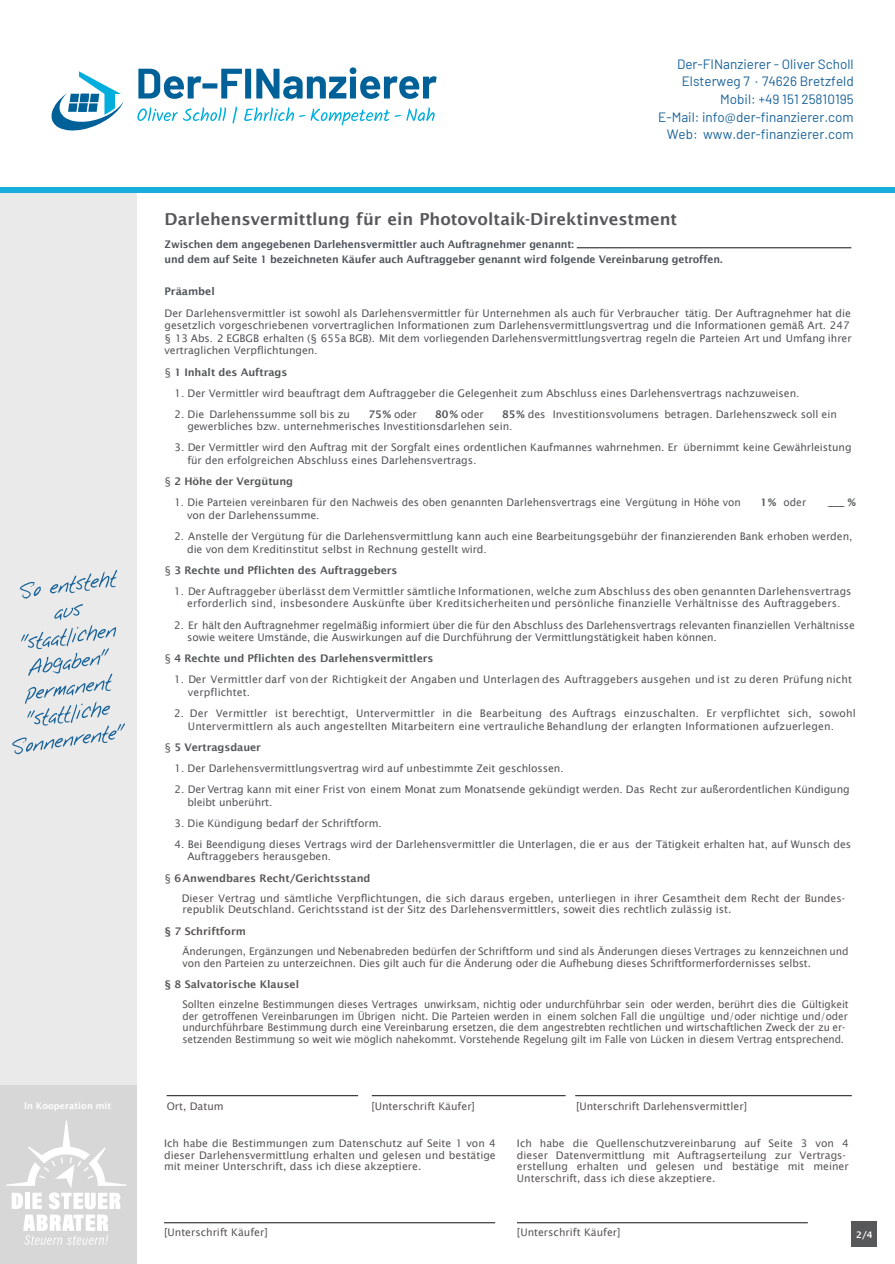
<style>
.page{position:relative;width:895px;height:1264px;background:#fff}
.page>*{position:absolute;margin:0;border:0;box-sizing:border-box;transform-origin:0 0}
.t1{font:600 16.5px "Lucida Sans";color:#57585a}
.t2{font:13.5px/17.7px "Barlow";color:#196299;text-align:right}
.t3{font:10.5px/12.6px "Lucida Sans";letter-spacing:-.005em;color:#535658}
.t4{font:10.5px/11.7px "Lucida Sans Unicode";letter-spacing:-.01em;color:#595754}
.t5{font:10.5px/11.7px "Lucida Sans Unicode";letter-spacing:-.01em;color:#595754;scale:.96 1}
.t6{font:600 10.5px/15px "Lucida Sans";letter-spacing:-.01em;color:#4d545a}
.t7{font:600 10.5px "Lucida Sans";letter-spacing:-.005em;color:#535658}
.t8{font:600 10.5px "Lucida Sans";color:#595754}
.t9{font:600 9px "Lucida Sans";color:#fff}
.s1{font-weight:400}
.s2{font-weight:600}
.s3{font-weight:400;color:#535658}
.s4{color:#535658}
</style>
<div class="page">
<div style="left:851px;top:1221px;width:26px;height:26px;background:#57585a"></div>
<hr style="left:576px;top:247px;width:275px;height:1px;background:#111211">
<hr style="left:164px;top:1222px;width:331px;height:1px;background:#111211">
<hr style="left:516px;top:1222px;width:291px;height:1px;background:#111211">
<hr style="left:371px;top:1095px;width:194px;height:1px;background:#111211">
<hr style="left:167px;top:1095px;width:191px;height:1px;background:#111211">
<hr style="left:575px;top:1095px;width:276px;height:1px;background:#111211">
<div style="left:0;top:190px;width:137px;height:1074px;background:#e9eae9"></div>
<div style="left:0;top:1084px;width:137px;height:180px;background:#d6d7d6"></div>
<svg style="left:20px;top:582px;width:21px;height:16px"></svg>
<svg style="left:50px;top:570px;width:67px;height:23px"></svg>
<svg style="left:12px;top:604px;width:113px;height:150px"></svg>
<div style="left:0;top:187px;width:894px;height:6px;background:#16addd"></div>
<svg style="left:51px;top:71px;width:73px;height:60px"></svg>
<svg style="left:138px;top:67px;width:298px;height:32px"></svg>
<svg style="left:137px;top:107px;width:89px;height:14px"></svg>
<svg style="left:232px;top:107px;width:5px;height:17px"></svg>
<svg style="left:244px;top:107px;width:190px;height:19px"></svg>
<svg style="left:6px;top:1120px;width:121px;height:124px"></svg>
<p class="t9" style="left:24px;top:1102px;width:89px">In Kooperation mit</p>
<p class="t2" style="left:658px;top:54px;width:197px">Der-FINanzierer - Oliver Scholl<br>Elsterweg 7 · 74626 Bretzfeld<br>Mobil: +49 151 25810195<br>E-Mail: info@der-finanzierer.com<br>Web: www.der-finanzierer.com</p>
<h1 class="t1" style="left:164px;top:212px;width:514px">Darlehensvermittlung für ein Photovoltaik-Direktinvestment</h1>
<p class="t6" style="left:164px;top:237px;width:559px">Zwischen dem angegebenen Darlehensvermittler auch Auftragnehmer genannt:<br>und dem auf Seite 1 bezeichneten Käufer auch Auftraggeber genannt wird folgende Vereinbarung getroffen.</p>
<p class="t6" style="left:164px;top:285px;width:52px">Präambel</p>
<p class="t3" style="left:164px;top:307px;width:688px">Der Darlehensvermittler ist sowohl als Darlehensvermittler für Unternehmen als auch für Verbraucher tätig. Der Auftragnehmer hat die gesetzlich vorgeschriebenen vorvertraglichen Informationen zum Darlehensvermittlungsvertrag und die Informationen gemäß Art. 247 § 13 Abs. 2 EGBGB erhalten (§ 655a BGB). Mit dem vorliegenden Darlehensvermittlungsvertrag regeln die Parteien Art und Umfang ihrer vertraglichen Verpflichtungen.</p>
<p class="t7" style="left:164px;top:367px;width:124px"><span class="s1">§</span> 1 Inhalt des Auftrags</p>
<p class="t3" style="left:174px;top:387px;width:626px">1. Der Vermittler wird beauftragt dem Auftraggeber die Gelegenheit zum Abschluss eines Darlehensvertrags nachzuweisen.</p>
<p class="t3" style="left:174px;top:408px;width:177px">2. Die Darlehenssumme soll bis zu</p>
<p class="t3" style="left:368px;top:408px;width:50px"><span class="s2">75%</span> oder</p>
<p class="t3" style="left:435px;top:408px;width:50px"><span class="s2">80%</span> oder</p>
<p class="t3" style="left:187px;top:408px;width:651px;text-indent:315px"><span class="s2">85%</span> des Investitionsvolumens betragen. Darlehenszweck soll ein gewerbliches bzw. unternehmerisches Investitionsdarlehen sein.</p>
<p class="t3" style="left:187px;top:442px;width:665px;text-indent:-13px">3. Der Vermittler wird den Auftrag mit der Sorgfalt eines ordentlichen Kaufmannes wahrnehmen. Er übernimmt keine Gewährleistung für den erfolgreichen Abschluss eines Darlehensvertrags.</p>
<p class="t7" style="left:164px;top:477px;width:130px"><span class="s1">§</span> 2 Höhe der Vergütung</p>
<p class="t3" style="left:174px;top:497px;width:568px">1. Die Parteien vereinbaren für den Nachweis des oben genannten Darlehensvertrags eine Vergütung in Höhe von</p>
<p class="t3" style="left:760px;top:497px;width:47px"><span class="s2">1%</span> oder</p>
<p class="t3" style="left:827px;top:497px;width:30px">_____ <span class="s2">%</span></p>
<p class="t3" style="left:187px;top:509px;width:134px">von der Darlehenssumme.</p>
<p class="t3" style="left:187px;top:531px;width:666px;text-indent:-13px">2. Anstelle der Vergütung für die Darlehensvermittlung kann auch eine Bearbeitungsgebühr der finanzierenden Bank erhoben werden, die von dem Kreditinstitut selbst in Rechnung gestellt wird.</p>
<p class="t7" style="left:164px;top:565px;width:234px"><span class="s1">§</span> 3 Rechte und Pflichten des Auftraggebers</p>
<p class="t3" style="left:174px;top:585px;width:679px;text-align:center">1. Der Auftraggeber überlässt dem Vermittler sämtliche Informationen, welche zum Abschluss des oben genannten Darlehensvertrags erforderlich sind, insbesondere Auskünfte über Kreditsicherheiten und persönliche finanzielle Verhältnisse des Auftraggebers.</p>
<p class="t3" style="left:187px;top:619px;width:669px;text-indent:-13px">2. Er hält den Auftragnehmer regelmäßig informiert über die für den Abschluss des Darlehensvertrags relevanten finanziellen Verhältnisse sowie weitere Umstände, die Auswirkungen auf die Durchführung der Vermittlungstätigkeit haben können.</p>
<p class="t7" style="left:164px;top:654px;width:270px"><span class="s1">§</span> 4 Rechte und Pflichten des Darlehensvermittlers</p>
<p class="t3" style="left:188px;top:674px;width:665px;text-indent:-14px">1. Der Vermittler darf von der Richtigkeit der Angaben und Unterlagen des Auftraggebers ausgehen und ist zu deren Prüfung nicht verpflichtet.</p>
<p class="t3" style="left:188px;top:708px;width:669px;text-indent:-14px">2. Der Vermittler ist berechtigt, Untervermittler in die Bearbeitung des Auftrags einzuschalten. Er verpflichtet sich, sowohl<br>Untervermittlern als auch angestellten Mitarbeitern eine vertrauliche Behandlung der erlangten Informationen aufzuerlegen.</p>
<p class="t7" style="left:164px;top:742px;width:98px"><span class="s1">§</span> 5 Vertragsdauer</p>
<p class="t3" style="left:174px;top:762px;width:390px">1. Der Darlehensvermittlungsvertrag wird auf unbestimmte Zeit geschlossen.</p>
<p class="t3" style="left:187px;top:783px;width:663px;text-indent:-13px">2. Der Vertrag kann mit einer Frist von einem Monat zum Monatsende gekündigt werden. Das Recht zur außerordentlichen Kündigung bleibt unberührt.</p>
<p class="t3" style="left:174px;top:817px;width:209px">3. Die Kündigung bedarf der Schriftform.</p>
<p class="t3" style="left:187px;top:838px;width:665px;text-indent:-13px">4. Bei Beendigung dieses Vertrags wird der Darlehensvermittler die Unterlagen, die er aus der Tätigkeit erhalten hat, auf Wunsch des<br>Auftraggebers herausgeben.</p>
<p class="t8" style="left:164px;top:873px;width:207px"><span class="s3">§</span> 6Anwendbares Recht/Gerichtsstand</p>
<p class="t4" style="left:182px;top:893px;width:664px">Dieser Vertrag und sämtliche Verpflichtungen, die sich daraus ergeben, unterliegen in ihrer Gesamtheit dem Recht der Bundes‐ republik Deutschland. Gerichtsstand ist der Sitz des Darlehensvermittlers, soweit dies rechtlich zulässig ist.</p>
<p class="t8" style="left:164px;top:926px;width:83px"><span class="s4">§</span> 7 Schriftform</p>
<p class="t4" style="left:182px;top:946px;width:667px">Änderungen, Ergänzungen und Nebenabreden bedürfen der Schriftform und sind als Änderungen dieses Vertrages zu kennzeichnen und von den Parteien zu unterzeichnen. Dies gilt auch für die Änderung oder die Aufhebung dieses Schriftformerfordernisses selbst.</p>
<p class="t8" style="left:164px;top:979px;width:136px"><span class="s4">§</span> 8 Salvatorische Klausel</p>
<p class="t5" style="left:182px;top:999px;width:695px">Sollten einzelne Bestimmungen dieses Vertrages unwirksam, nichtig oder undurchführbar sein oder werden, berührt dies die Gültigkeit der getroffenen Vereinbarungen im Übrigen nicht. Die Parteien werden in einem solchen Fall die ungültige und/oder nichtige und/oder undurchführbare Bestimmung durch eine Vereinbarung ersetzen, die dem angestrebten rechtlichen und wirtschaftlichen Zweck der zu er‐ setzenden Bestimmung so weit wie möglich nahekommt. Vorstehende Regelung gilt im Falle von Lücken in diesem Vertrag entsprechend.</p>
<p class="t4" style="left:167px;top:1101px;width:58px">Ort, Datum</p>
<p class="t4" style="left:371px;top:1101px;width:105px">[Unterschrift Käufer]</p>
<p class="t4" style="left:576px;top:1101px;width:172px">[Unterschrift Darlehensvermittler]</p>
<p class="t4" style="left:164px;top:1138px;width:333px;text-align:justify">Ich habe die Bestimmungen zum Datenschutz auf Seite 1 von 4 dieser Darlehensvermittlung erhalten und gelesen und bestätige mit meiner Unterschrift, dass ich diese akzeptiere.</p>
<p class="t4" style="left:164px;top:1227px;width:105px">[Unterschrift Käufer]</p>
<p class="t4" style="left:517px;top:1138px;width:333px">Ich habe die Quellenschutzvereinbarung auf Seite 3 von 4 dieser Datenvermittlung mit Auftragserteilung zur Vertrags‐ erstellung erhalten und gelesen und bestätige mit meiner Unterschrift, dass ich diese akzeptiere.</p>
<p class="t4" style="left:517px;top:1227px;width:105px">[Unterschrift Käufer]</p>
<p class="t9" style="left:856px;top:1231px;width:18px">2/4</p>
</div>
